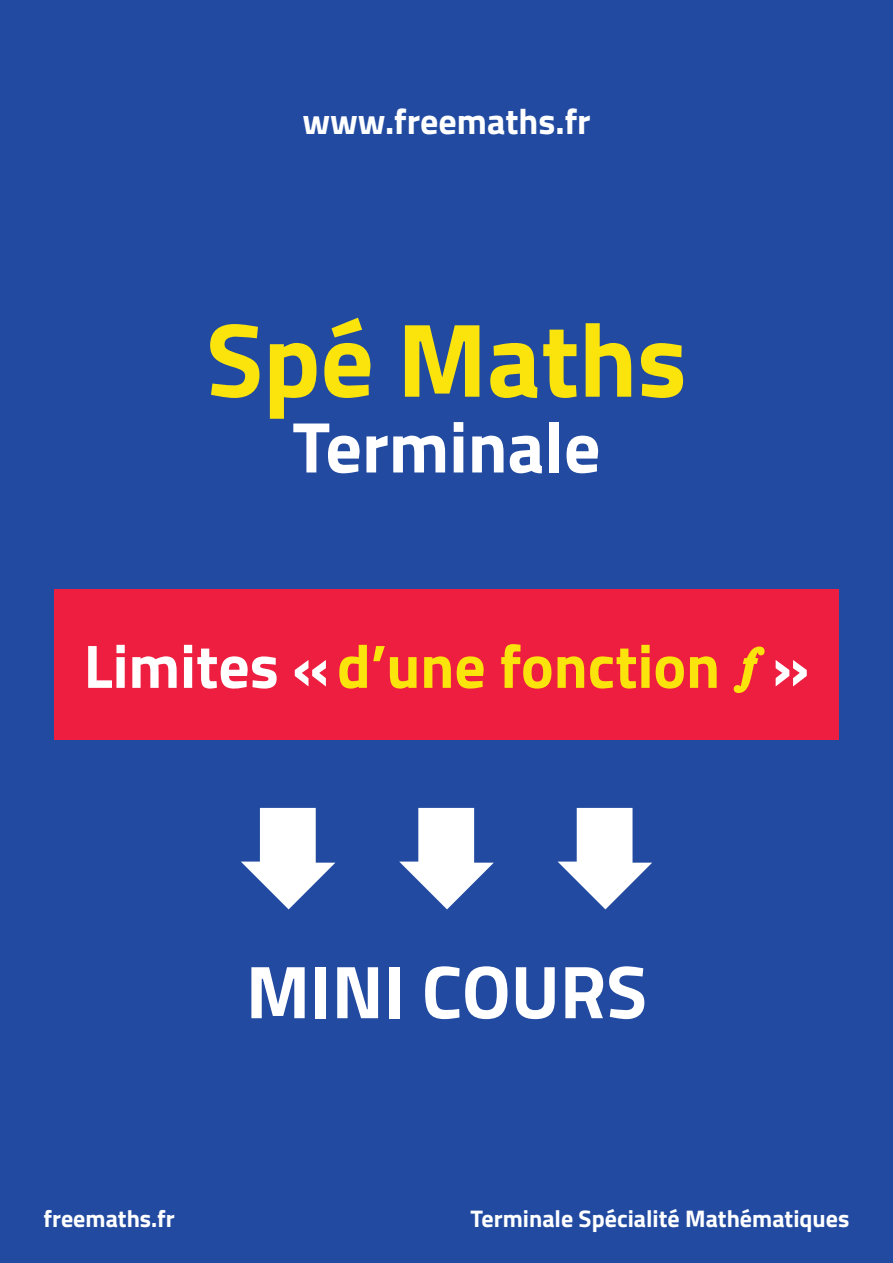
<style>
.page{position:relative;width:893px;height:1263px;background:#214aa0}
.page>*{position:absolute;margin:0;border:0;box-sizing:border-box;transform-origin:0 0}
.t1{font:700 105px "Titillium";color:#fbe30c}
.t2{font:700 75px "Titillium";color:#fff}
.t3{font:700 72px "Titillium";color:#fff}
.t4{font:700 61.5px "Titillium";color:#fbe30c}
.t5{font:700 36px "Titillium";color:#fff}
.t6{font:700 24px "Titillium";color:#fff}
.s1{color:#fff}
</style>
<div class="page">
<svg style="left:241px;top:808px;width:94px;height:101px"></svg>
<svg style="left:399px;top:808px;width:95px;height:101px"></svg>
<svg style="left:558px;top:808px;width:94px;height:101px"></svg>
<div style="left:54px;top:589px;width:785px;height:151px;background:#ed1e40"></div>
<svg style="left:733px;top:646px;width:32px;height:47px"></svg>
<h3 class="t5" style="left:302px;top:94px;width:290px">www.freemaths.fr</h3>
<h1 class="t1" style="left:206px;top:280px;width:482px">Spé Maths</h1>
<h3 class="t3" style="left:292px;top:392px;width:310px">Terminale</h3>
<p class="t4" style="left:84px;top:619px;width:727px"><span class="s1">Limites «</span>d’une fonction <span class="s1">»</span></p>
<h2 class="t2" style="left:246px;top:935px;width:403px">MINI COURS</h2>
<p class="t6" style="left:44px;top:1200px;width:133px">freemaths.fr</p>
<p class="t6" style="left:471px;top:1200px;width:380px">Terminale Spécialité Mathématiques</p>
</div>
